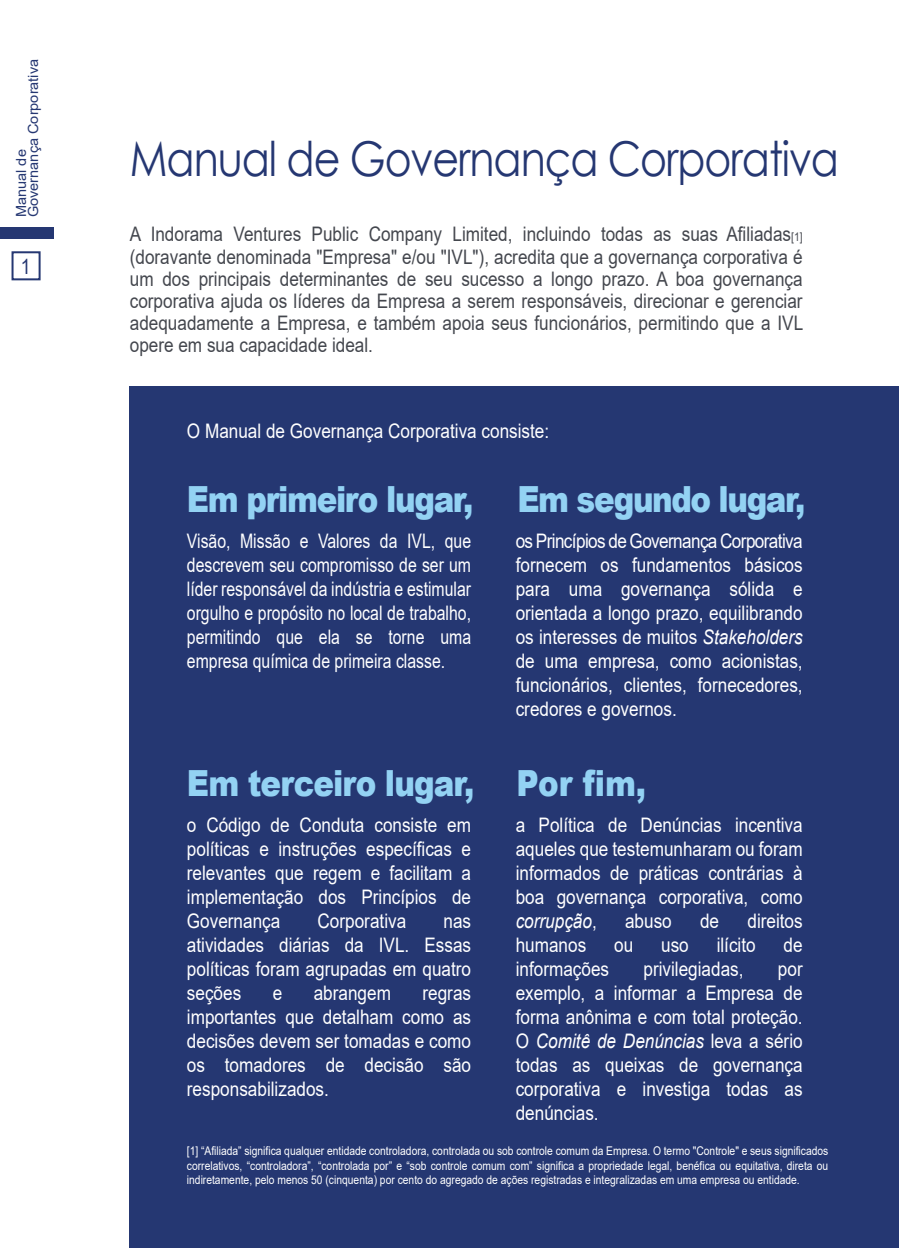
<style>
.page{position:relative;width:899px;height:1248px;background:#fff}
.page>*{position:absolute;margin:0;border:0;box-sizing:border-box;transform-origin:0 0}
.t1{font:48px "Century Gothic";letter-spacing:-.025em;color:#253772;scale:.86 1}
.t2{font:900 36px "Arial";letter-spacing:-.045em;color:#93d2f3;scale:.86 1}
.t3{font:20.8px "Arial Narrow";color:#253772;scale:1.04 1}
.t4{font:20px/24px "Arial";color:#fff;text-align:justify;scale:.86 1}
.t5{font:20px/22px "Arial";color:#44474e;text-align:justify;scale:.86 1}
.t6{font:20px/24px "Arial";color:#fff;text-align:justify;scale:.79 1}
.t7{font:14px/12px "Arial";color:#253772;scale:1.04 1}
.t8{font:12px/14.4px "Arial";color:#fff;text-align:justify;scale:.86 1}
.s1{font-size:12px}
.s2{font-style:italic}
</style>
<div class="page">
<div style="left:130px;top:386px;width:769px;height:861px;background:#253772"></div>
<div style="left:0;top:227px;width:54px;height:11px;background:#253772"></div>
<div style="left:12px;top:251px;width:29px;height:29px;border:2px solid #253772"></div>
<p class="t7" style="left:15px;top:217px;width:154px;rotate:-90deg">Manual de<br>Governança Corporativa</p>
<p class="t3" style="left:21px;top:251px;width:11px">1</p>
<h1 class="t1" style="left:130px;top:125px;width:826px">Manual de Governança Corporativa</h1>
<p class="t5" style="left:130px;top:223px;width:784px">A Indorama Ventures Public Company Limited, incluindo todas as suas Afiliadas<span class="s1">[1] </span>(doravante denominada "Empresa" e/ou "IVL"), acredita que a governança corporativa é um dos principais determinantes de seu sucesso a longo prazo. A boa governança corporativa ajuda os líderes da Empresa a serem responsáveis, direcionar e gerenciar adequadamente a Empresa, e também apoia seus funcionários, permitindo que a IVL opere em sua capacidade ideal.</p>
<p class="t4" style="left:187px;top:418px;width:423px">O Manual de Governança Corporativa consiste:</p>
<h2 class="t2" style="left:187px;top:472px;width:335px">Em primeiro lugar,</h2>
<p class="t6" style="left:187px;top:528px;width:361px">Visão, Missão e Valores da IVL, que descrevem seu compromisso de ser um líder responsável da indústria e estimular orgulho e propósito no local de trabalho, permitindo que ela se torne uma empresa química de primeira classe.</p>
<h2 class="t2" style="left:517px;top:472px;width:336px">Em segundo lugar,</h2>
<p class="t4" style="left:515px;top:528px;width:335px">os Princípios de Governança Corporativa fornecem os fundamentos básicos para uma governança sólida e orientada a longo prazo, equilibrando os interesses de muitos <span class="s2">Stakeholders </span>de uma empresa, como acionistas, funcionários, clientes, fornecedores, credores e governos.</p>
<h2 class="t2" style="left:516px;top:757px;width:152px">Por fim,</h2>
<p class="t4" style="left:515px;top:812px;width:335px">a Política de Denúncias incentiva aqueles que testemunharam ou foram informados de práticas contrárias à boa governança corporativa, como <span class="s2">corrupção</span>,</p>
<h2 class="t2" style="left:187px;top:757px;width:336px">Em terceiro lugar,</h2>
<p class="t4" style="left:187px;top:812px;width:332px">o Código de Conduta consiste em políticas e instruções específicas e relevantes que regem e facilitam a implementação dos Princípios de Governança</p>
<p class="t4" style="left:317px;top:908px;width:105px">Corporativa</p>
<p class="t4" style="left:625px;top:908px;width:56px">abuso</p>
<p class="t4" style="left:700px;top:908px;width:24px">de</p>
<p class="t4" style="left:747px;top:908px;width:66px">direitos</p>
<p class="t4" style="left:187px;top:908px;width:332px;text-indent:256px">nas atividades diárias da IVL. Essas políticas foram agrupadas em quatro seções</p>
<p class="t4" style="left:515px;top:932px;width:84px">humanos</p>
<p class="t4" style="left:614px;top:932px;width:24px">ou</p>
<p class="t4" style="left:661px;top:932px;width:34px">uso</p>
<p class="t4" style="left:716px;top:932px;width:47px">ilícito</p>
<p class="t4" style="left:783px;top:932px;width:24px">de</p>
<p class="t4" style="left:515px;top:956px;width:110px">informações</p>
<p class="t4" style="left:643px;top:956px;width:118px">privilegiadas,</p>
<p class="t4" style="left:515px;top:956px;width:335px;text-indent:262px">por exemplo, a informar a Empresa de forma anônima e com total proteção.<br>O <span class="s2">Comitê de Denúncias</span> leva a sério todas as queixas de governança corporativa e investiga todas as denúncias.</p>
<p class="t8" style="left:187px;top:1143px;width:747px">[1] “Afiliada” significa qualquer entidade controladora, controlada ou sob controle comum da Empresa. O termo "Controle" e seus significados correlativos, “controladora”, “controlada por” e “sob controle comum com” significa a propriedade legal, benéfica ou equitativa, direta ou indiretamente, pelo menos 50 (cinquenta) por cento do agregado de ações registradas e integralizadas em uma empresa ou entidade.</p>
<p class="t4" style="left:273px;top:980px;width:13px">e</p>
<p class="t4" style="left:314px;top:980px;width:91px">abrangem</p>
<p class="t4" style="left:187px;top:980px;width:332px;text-indent:235px">regras importantes que detalham como as decisões devem ser tomadas e como os tomadores de decisão são responsabilizados.</p>
</div>
